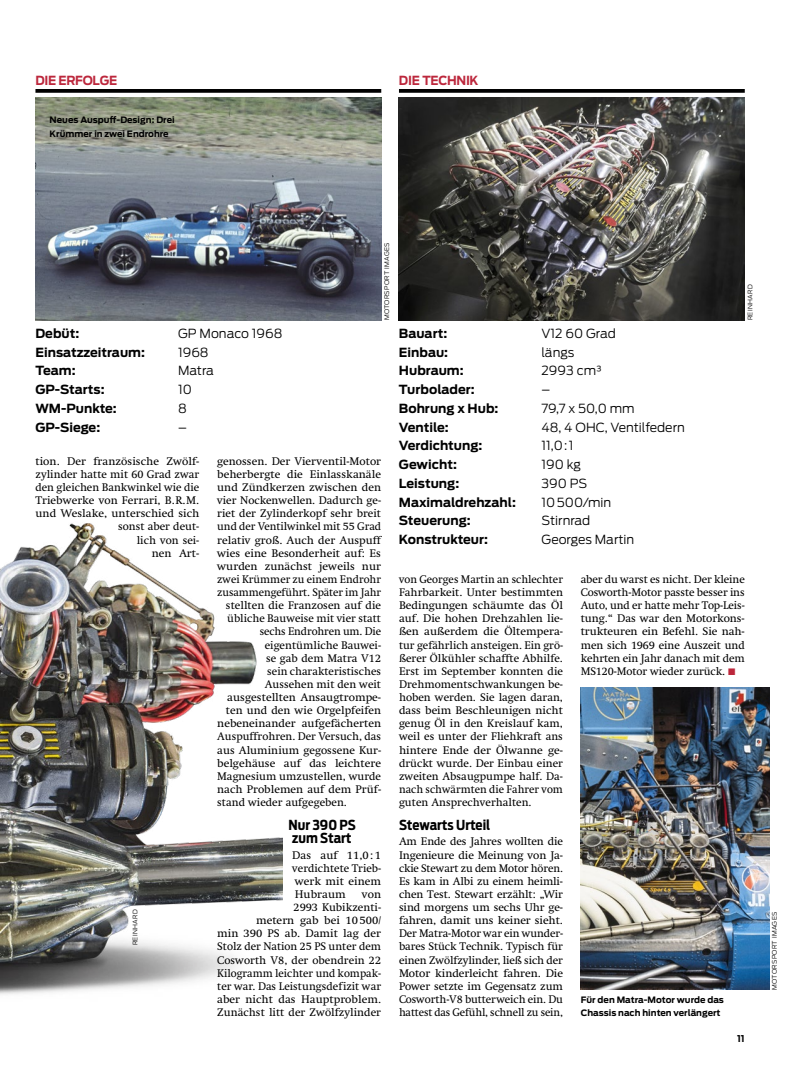
<style>
.page{position:relative;width:798px;height:1081px;background:#fff}
.page>*{position:absolute;margin:0;border:0;box-sizing:border-box;transform-origin:0 0}
.t1{font:700 13.75px/13.1px "Antenna Condensed";color:#000}
.t2{font:700 12.5px "Antenna";color:#000}
.t3{font:300 12.5px "Antenna";color:#000}
.t4{font:700 12.5px "Antenna";letter-spacing:-.02em;color:#bc273c;scale:.95 1}
.t5{font:11.25px/13.1px "Swift LT Std";color:#000;text-align:justify}
.t6{font:700 9.38px "Antenna";color:#000}
.t7{font:700 8.75px/13.1px "Antenna";color:#000}
.t8{font:300 6.25px "Antenna";letter-spacing:.05em;color:#000}
.s1{color:#bc273c}
</style>
<div class="page">
<img style="left:0;top:523px;width:282px;height:472px">
<svg style="left:35px;top:89px;width:346px;height:4px"></svg>
<svg style="left:399px;top:89px;width:345px;height:4px"></svg>
<img style="left:399px;top:97px;width:345px;height:223px">
<img style="left:580px;top:688px;width:189px;height:302px">
<img style="left:35px;top:97px;width:346px;height:223px">
<p class="t4" style="left:35px;top:73px;width:87px">DIE ERFOLGE</p>
<p class="t7" style="left:50px;top:114px;width:126px">Neues Auspuff-Design: Drei<br>Krümmer in zwei Endrohre</p>
<p class="t4" style="left:399px;top:73px;width:85px">DIE TECHNIK</p>
<p class="t8" style="left:383px;top:320px;width:80px;rotate:-90deg">MOTORSPORT IMAGES</p>
<p class="t8" style="left:746px;top:320px;width:37px;rotate:-90deg">REINHARD</p>
<p class="t2" style="left:35px;top:326px;width:45px">Debüt:</p>
<p class="t3" style="left:178px;top:326px;width:106px">GP Monaco 1968</p>
<p class="t2" style="left:35px;top:344px;width:111px">Einsatzzeitraum:</p>
<p class="t3" style="left:178px;top:344px;width:32px">1968</p>
<p class="t2" style="left:35px;top:363px;width:42px">Team:</p>
<p class="t3" style="left:178px;top:363px;width:37px">Matra</p>
<p class="t2" style="left:35px;top:382px;width:71px">GP-Starts:</p>
<p class="t3" style="left:178px;top:382px;width:15px">10</p>
<p class="t2" style="left:35px;top:401px;width:83px">WM-Punkte:</p>
<p class="t3" style="left:178px;top:401px;width:10px">8</p>
<p class="t2" style="left:35px;top:419px;width:66px">GP-Siege:</p>
<p class="t3" style="left:178px;top:419px;width:10px">–</p>
<p class="t2" style="left:399px;top:326px;width:50px">Bauart:</p>
<p class="t3" style="left:541px;top:326px;width:76px">V12 60 Grad</p>
<p class="t2" style="left:399px;top:344px;width:51px">Einbau:</p>
<p class="t3" style="left:541px;top:344px;width:34px">längs</p>
<p class="t2" style="left:399px;top:363px;width:66px">Hubraum:</p>
<p class="t3" style="left:541px;top:363px;width:62px">2993 cm³</p>
<p class="t2" style="left:399px;top:382px;width:77px">Turbolader:</p>
<p class="t3" style="left:541px;top:382px;width:10px">–</p>
<p class="t2" style="left:399px;top:401px;width:101px">Bohrung x Hub:</p>
<p class="t3" style="left:541px;top:401px;width:94px">79,7 x 50,0 mm</p>
<p class="t2" style="left:399px;top:419px;width:51px">Ventile:</p>
<p class="t3" style="left:541px;top:419px;width:145px">48, 4 OHC, Ventilfedern</p>
<p class="t2" style="left:399px;top:438px;width:85px">Verdichtung:</p>
<p class="t3" style="left:541px;top:438px;width:33px">11,0:1</p>
<p class="t2" style="left:399px;top:457px;width:60px">Gewicht:</p>
<p class="t3" style="left:541px;top:457px;width:41px">190 kg</p>
<p class="t2" style="left:399px;top:476px;width:62px">Leistung:</p>
<p class="t3" style="left:541px;top:476px;width:47px">390 PS</p>
<p class="t2" style="left:399px;top:494px;width:118px">Maximaldrehzahl:</p>
<p class="t3" style="left:541px;top:494px;width:71px">10500/min</p>
<p class="t2" style="left:399px;top:513px;width:73px">Steuerung:</p>
<p class="t3" style="left:541px;top:513px;width:50px">Stirnrad</p>
<p class="t2" style="left:399px;top:532px;width:91px">Konstrukteur:</p>
<p class="t3" style="left:541px;top:532px;width:94px">Georges Martin</p>
<p class="t5" style="left:580px;top:573px;width:165px">aber du warst es nicht. Der kleine Cosworth-Motor passte besser ins Auto, und er hatte mehr Top-Leis&shy;tung.“ Das war den Motorkons&shy;trukteuren ein Befehl. Sie nah&shy;men sich 1969 eine Auszeit und kehrten ein Jahr danach mit dem MS120-Motor wieder zurück. <span class="s1">■</span></p>
<p class="t5" style="left:35px;top:454px;width:165px;text-align:right">tion. Der französische Zwölf&shy;zylinder hatte mit 60 Grad zwar den gleichen Bankwinkel wie die<br>Triebwerke von Ferrari, B.R.M. und Weslake, unterschied sich sonst aber deut-<br>lich von sei-<br>nen Art-</p>
<p class="t5" style="left:217px;top:454px;width:165px">genossen. Der Vierventil-Motor</p>
<p class="t5" style="left:217px;top:468px;width:165px">beherbergte die Einlasskanäle</p>
<p class="t5" style="left:217px;top:481px;width:165px">und Zündkerzen zwischen den</p>
<p class="t5" style="left:217px;top:494px;width:165px">vier Nockenwellen. Dadurch ge-</p>
<p class="t5" style="left:217px;top:507px;width:165px">riet der Zylinderkopf sehr breit</p>
<p class="t5" style="left:217px;top:520px;width:165px">und der Ventilwinkel mit 55 Grad</p>
<p class="t5" style="left:217px;top:533px;width:165px">relativ groß. Auch der Auspuff</p>
<p class="t5" style="left:217px;top:546px;width:165px">wies eine Besonderheit auf: Es</p>
<p class="t5" style="left:217px;top:559px;width:165px">wurden zunächst jeweils nur</p>
<p class="t5" style="left:217px;top:573px;width:165px">zwei Krümmer zu einem Endrohr</p>
<p class="t5" style="left:217px;top:586px;width:165px">zusammengeführt. Später im Jahr</p>
<p class="t5" style="left:226px;top:599px;width:157px">stellten die Franzosen auf die</p>
<p class="t5" style="left:227px;top:612px;width:155px">übliche Bauweise mit vier statt</p>
<p class="t5" style="left:260px;top:625px;width:123px">sechs Endrohren um. Die</p>
<p class="t5" style="left:265px;top:638px;width:118px">eigentümliche Bauwei-</p>
<p class="t5" style="left:266px;top:651px;width:117px">se gab dem Matra V12</p>
<p class="t5" style="left:267px;top:664px;width:115px">sein charakteristisches</p>
<p class="t5" style="left:265px;top:678px;width:118px">Aussehen mit den weit</p>
<p class="t5" style="left:227px;top:691px;width:155px">ausgestellten Ansaugtrompe-</p>
<p class="t5" style="left:226px;top:704px;width:156px">ten und den wie Orgelpfeifen</p>
<p class="t5" style="left:217px;top:717px;width:165px">nebeneinander aufgefächerten</p>
<p class="t5" style="left:217px;top:730px;width:165px">Auspuffrohren. Der Versuch, das</p>
<p class="t5" style="left:217px;top:743px;width:165px">aus Aluminium gegossene Kur-</p>
<p class="t5" style="left:217px;top:756px;width:165px">belgehäuse auf das leichtere</p>
<p class="t5" style="left:217px;top:769px;width:165px">Magnesium umzustellen, wurde</p>
<p class="t5" style="left:217px;top:783px;width:165px">nach Problemen auf dem Prüf-</p>
<p class="t5" style="left:217px;top:796px;width:131px">stand wieder aufgegeben.</p>
<p class="t1" style="left:288px;top:818px;width:69px">Nur 390 PS zum Start</p>
<p class="t5" style="left:292px;top:848px;width:90px">Das auf 11,0:1 verdichtete Trieb&shy;werk mit einem Hubraum</p>
<p class="t5" style="left:399px;top:573px;width:165px">von Georges Martin an schlechter Fahrbarkeit. Unter bestimmten Bedingungen schäumte das Öl auf. Die hohen Drehzahlen lie&shy;ßen außerdem die Öltempera&shy;tur gefährlich ansteigen. Ein grö&shy;ßerer Ölkühler schaffte Abhilfe.<br>Erst im September konnten die Drehmomentschwankungen be&shy;hoben werden. Sie lagen daran, dass beim Beschleunigen nicht genug Öl in den Kreislauf kam, weil es unter der Fliehkraft ans hintere Ende der Ölwanne ge&shy;drückt wurde. Der Einbau einer zweiten Absaugpumpe half. Da&shy;nach schwärmten die Fahrer vom guten Ansprechverhalten.</p>
<p class="t1" style="left:399px;top:818px;width:93px">Stewarts Urteil</p>
<p class="t5" style="left:399px;top:835px;width:165px">Am Ende des Jahres wollten die Ingenieure die Meinung von Ja&shy;ckie Stewart zu dem Motor hören.<br>Es kam in Albi zu einem heimli&shy;chen Test. Stewart erzählt: „Wir sind morgens um sechs Uhr ge&shy;fahren, damit uns keiner sieht.<br>Der Matra-Motor war ein wunder&shy;bares Stück Technik. Typisch für einen Zwölfzylinder, ließ sich der Motor kinderleicht fahren. Die Power setzte im Gegensatz zum Cosworth-V8 butterweich ein. Du hattest das Gefühl, schnell zu sein,</p>
<p class="t5" style="left:217px;top:888px;width:165px;text-align:right">von<br>2993 Kubikzenti-<br>metern gab bei 10500/<br>min 390 PS ab. Damit lag der<br>Stolz der Nation 25 PS unter dem<br>Cosworth V8, der obendrein 22<br>Kilogramm leichter und kompak&shy;ter war. Das Leistungsdefizit war aber nicht das Hauptproblem.<br>Zunächst litt der Zwölfzylinder</p>
<p class="t8" style="left:131px;top:945px;width:37px;rotate:-90deg">REINHARD</p>
<p class="t8" style="left:770px;top:990px;width:80px;rotate:-90deg">MOTORSPORT IMAGES</p>
<p class="t7" style="left:580px;top:993px;width:144px">Für den Matra-Motor wurde das<br>Chassis nach hinten verlängert</p>
<p class="t6" style="left:736px;top:1033px;width:9px">11</p>
</div>
